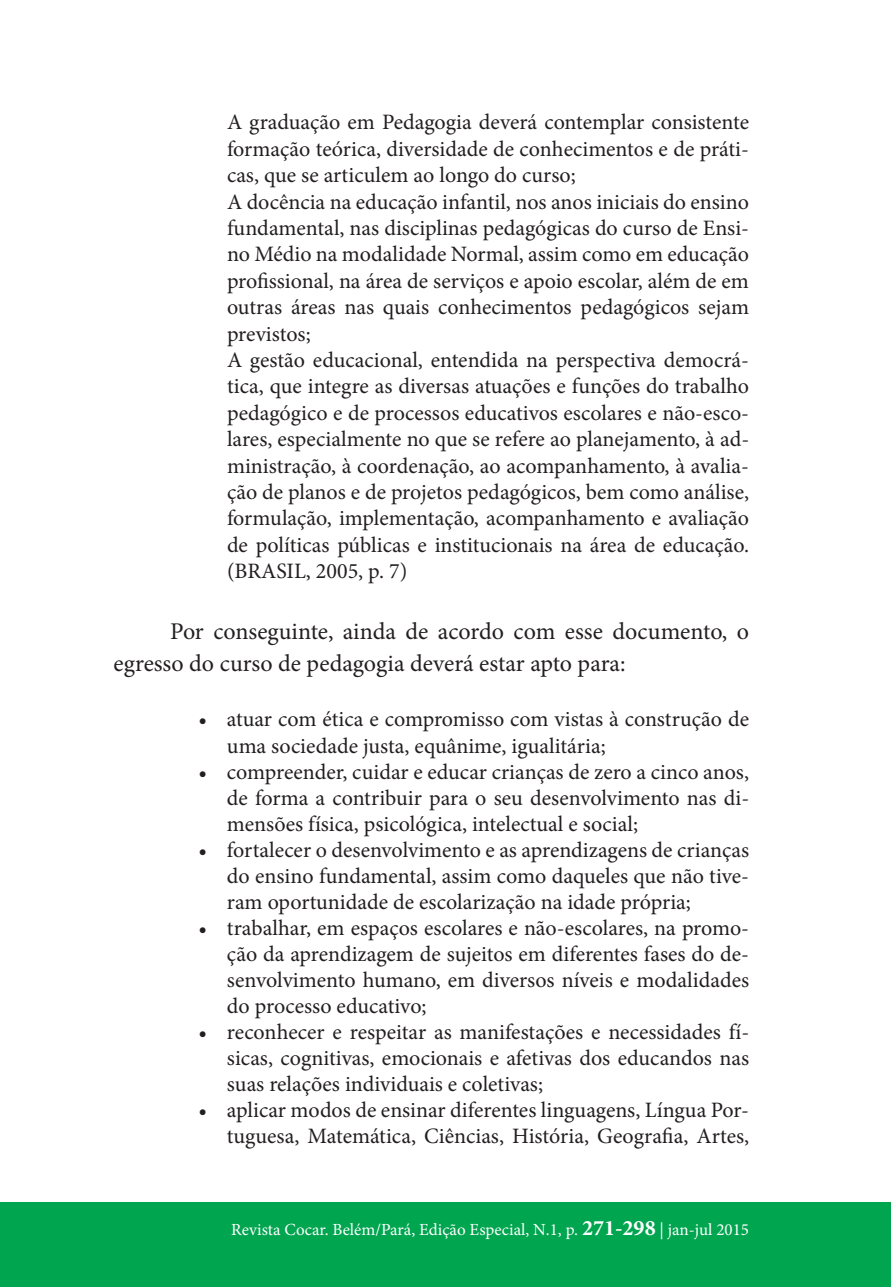
<style>
.page{position:relative;width:891px;height:1287px;background:#fff}
.page>*{position:absolute;margin:0;border:0;box-sizing:border-box;transform-origin:0 0}
.t1{font:24px/32.4px "Minion Pro";color:#231f20}
.t2{font:22px/26.4px "Minion Pro";color:#231f20;text-align:justify}
.t3{font:17px "Minion Pro";color:#fff}
.s1{font-weight:700;font-size:22px}
</style>
<div class="page">
<div style="left:0;top:1202px;width:890px;height:85px;background:#00a54f"></div>
<p class="t2" style="left:227px;top:109px;width:523px;text-align:left">A graduação em Pedagogia deverá contemplar consistente formação teórica, diversidade de conhecimentos e de práti&shy;cas, que se articulem ao longo do curso;<br>A docência na educação infantil, nos anos iniciais do ensino fundamental, nas disciplinas pedagógicas do curso de Ensi&shy;no Médio na modalidade Normal, assim como em educação profissional, na área de serviços e apoio escolar, além de em outras áreas nas quais conhecimentos pedagógicos sejam previstos;<br>A gestão educacional, entendida na perspectiva democrá&shy;tica, que integre as diversas atuações e funções do trabalho pedagógico e de processos educativos escolares e não-esco&shy;lares, especialmente no que se refere ao planejamento, à ad&shy;ministração, à coordenação, ao acompanhamento, à avalia&shy;ção de planos e de projetos pedagógicos, bem como análise, formulação, implementação, acompanhamento e avaliação de políticas públicas e institucionais na área de educação. (BRASIL, 2005, p. 7)</p>
<p class="t1" style="left:113px;top:615px;width:636px;text-indent:57px">Por conseguinte, ainda de acordo com esse documento, o egresso do curso de pedagogia deverá estar apto para:</p>
<p class="t2" style="left:227px;top:706px;width:523px;text-indent:-28px">• atuar com ética e compromisso com vistas à construção de uma sociedade justa, equânime, igualitária;</p>
<p class="t2" style="left:227px;top:759px;width:523px;text-indent:-28px">• compreender, cuidar e educar crianças de zero a cinco anos, de forma a contribuir para o seu desenvolvimento nas di&shy;mensões física, psicológica, intelectual e social;</p>
<p class="t2" style="left:227px;top:837px;width:523px;text-indent:-28px">• fortalecer o desenvolvimento e as aprendizagens de crianças do ensino fundamental, assim como daqueles que não tive&shy;ram oportunidade de escolarização na idade própria;</p>
<p class="t2" style="left:227px;top:915px;width:523px;text-indent:-28px">• trabalhar, em espaços escolares e não-escolares, na promo&shy;ção da aprendizagem de sujeitos em diferentes fases do de&shy;senvolvimento humano, em diversos níveis e modalidades do processo educativo;</p>
<p class="t2" style="left:227px;top:1019px;width:523px;text-indent:-28px">• reconhecer e respeitar as manifestações e necessidades fí&shy;sicas, cognitivas, emocionais e afetivas dos educandos nas suas relações individuais e coletivas;</p>
<p class="t2" style="left:198px;top:1096px;width:551px;text-align:right">• aplicar modos de ensinar diferentes linguagens, Língua Por&shy;tuguesa, Matemática, Ciências, História, Geografia, Artes,</p>
<p class="t3" style="left:231px;top:1218px;width:519px">Revista Cocar. Belém/Pará, Edição Especial, N.1, p. <span class="s1">271-298</span> | jan-jul 2015</p>
</div>
